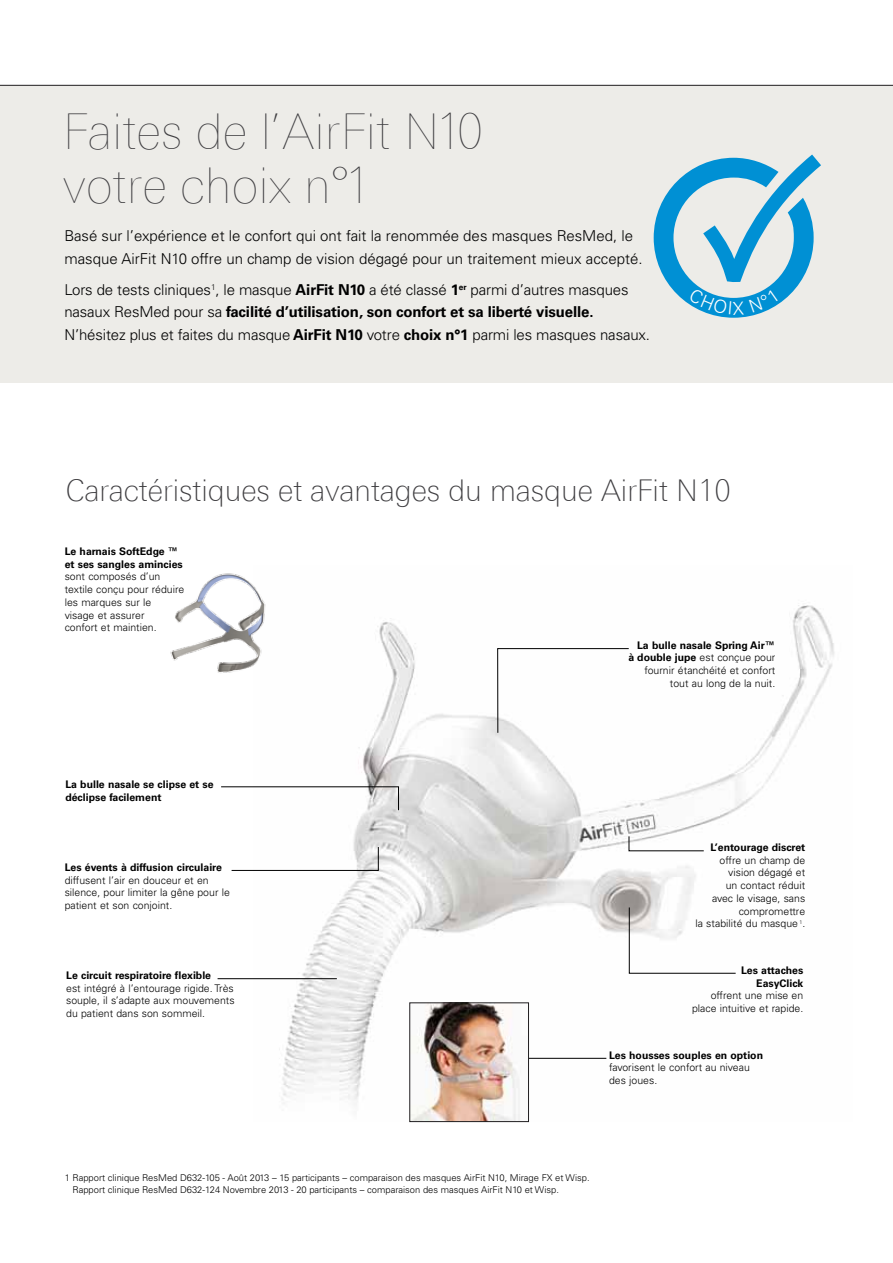
<style>
.page{position:relative;width:893px;height:1263px;background:#fff}
.page>*{position:absolute;margin:0;border:0;box-sizing:border-box;transform-origin:0 0}
.t1{font:300 49.5px/54px "Linotype Univers 130 Ult";color:#3e3d40}
.t2{font:100 30px "Linotype Univers 230";color:#3e3d40}
.t3{font:300 15px/22.5px "Univers LT Std";color:#000}
.t4{font:300 10.5px/12.8px "Univers LT Std";color:#000}
.t5{font:700 10.5px/12.8px "Univers LT Std";color:#000}
.t6{font:300 9.3px/12px "Univers LT Std";color:#000}
.s1{font-weight:700}
</style>
<div class="page">
<div style="left:0;top:85px;width:893px;height:297px;background:#edece8"></div>
<hr style="left:892px;top:991px;width:1px;height:272px;background:#edece8">
<img style="left:253px;top:605px;width:582px;height:499px">
<img style="left:170px;top:573px;width:100px;height:123px">
<svg style="left:529px;top:1058px;width:78px;height:1px"></svg>
<svg style="left:221px;top:786px;width:178px;height:25px"></svg>
<svg style="left:231px;top:846px;width:148px;height:25px"></svg>
<hr style="left:218px;top:978px;width:119px;height:1px;background:#000">
<svg style="left:629px;top:907px;width:107px;height:67px"></svg>
<svg style="left:628px;top:836px;width:76px;height:15px"></svg>
<svg style="left:497px;top:648px;width:132px;height:85px"></svg>
<hr style="left:0;top:85px;width:893px;height:1px;background:#201e20">
<img style="left:411px;top:1004px;width:116px;height:116px">
<div style="left:409px;top:1002px;width:120px;height:120px;border:1px solid #201e20"></div>
<svg style="left:654px;top:154px;width:167px;height:164px"></svg>
<h1 class="t1" style="left:62px;top:104px;width:423px">Faites de l’AirFit N10 votre choix n°1</h1>
<h3 class="t3" style="left:64px;top:225px;width:580px">Basé sur l’expérience et le confort qui ont fait la renommée des masques ResMed, le masque AirFit N10 offre un champ de vision dégagé pour un traitement mieux accepté.</h3>
<p class="t3" style="left:64px;top:278px;width:587px">Lors de tests cliniques<sup>1</sup>, le masque <span class="s1">AirFit N10</span> a été classé <span class="s1">1</span><sup>er</sup> parmi d’autres masques nasaux ResMed pour sa <span class="s1">facilité d’utilisation, son confort et sa liberté visuelle.<br></span>N’hésitez plus et faites du masque <span class="s1">AirFit N10</span> votre <span class="s1">choix n°1</span> parmi les masques nasaux.</p>
<h2 class="t2" style="left:66px;top:473px;width:667px">Caractéristiques et avantages du masque AirFit N10</h2>
<p class="t5" style="left:65px;top:545px;width:120px">Le harnais SoftEdge ™ et ses sangles amincies</p>
<p class="t4" style="left:65px;top:570px;width:121px">sont composés d’un textile conçu pour réduire les marques sur le<br>visage et assurer<br>confort et maintien.</p>
<p class="t4" style="left:628px;top:639px;width:148px;text-align:right"><span class="s1">La bulle nasale Spring Air™<br>à double jupe</span> est conçue pour fournir étanchéité et confort tout au long de la nuit.</p>
<p class="t5" style="left:65px;top:778px;width:150px">La bulle nasale se clipse et se déclipse facilement</p>
<p class="t5" style="left:65px;top:861px;width:159px">Les évents à diffusion circulaire</p>
<p class="t4" style="left:65px;top:874px;width:167px">diffusent l’air en douceur et en silence, pour limiter la gêne pour le patient et son conjoint.</p>
<p class="t5" style="left:66px;top:969px;width:146px">Le circuit respiratoire flexible</p>
<p class="t4" style="left:66px;top:981px;width:170px;text-align:justify">est intégré à l’entourage rigide. Très souple, il s’adapte aux mouvements du patient dans son sommeil.</p>
<p class="t5" style="left:710px;top:841px;width:96px">L’entourage discret</p>
<p class="t4" style="left:695px;top:853px;width:111px;text-align:right">offre un champ de vision dégagé et<br>un contact réduit<br>avec le visage, sans compromettre<br>la stabilité du masque <sup>1</sup>.</p>
<p class="t5" style="left:741px;top:964px;width:64px;text-align:right">Les attaches<br>EasyClick</p>
<p class="t4" style="left:692px;top:989px;width:113px;text-align:right">offrent une mise en place intuitive et rapide.</p>
<p class="t5" style="left:609px;top:1048px;width:156px">Les housses souples en option</p>
<p class="t4" style="left:609px;top:1061px;width:142px">favorisent le confort au niveau des joues.</p>
<p class="t6" style="left:73px;top:1171px;width:519px;text-indent:-8px">1 Rapport clinique ResMed D632-105 - Août 2013 – 15 participants – comparaison des masques AirFit N10, Mirage FX et Wisp.<br>Rapport clinique ResMed D632-124 Novembre 2013 - 20 participants – comparaison des masques AirFit N10 et Wisp.</p>
</div>
